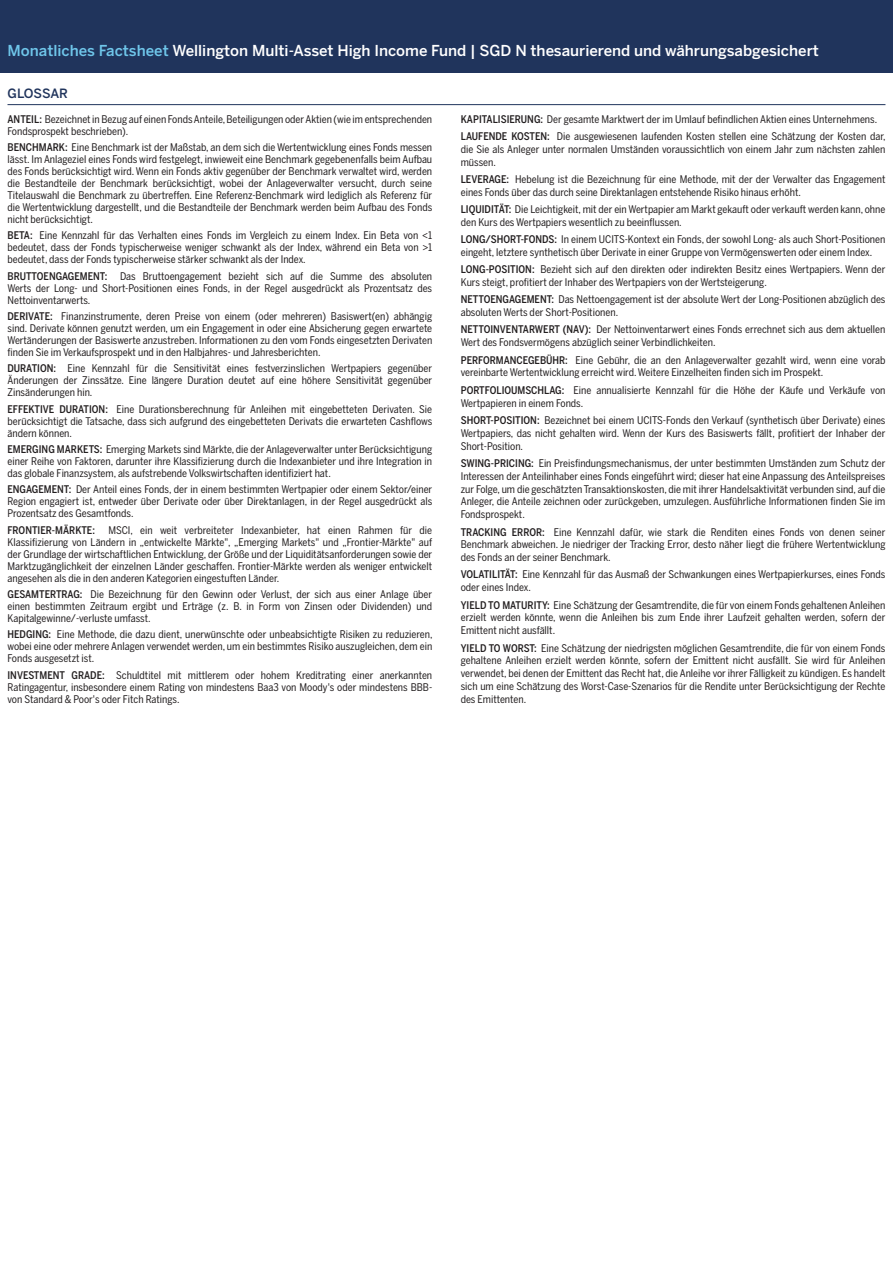
<style>
.page{position:relative;width:893px;height:1263px;background:#fff}
.page>*{position:absolute;margin:0;border:0;box-sizing:border-box;transform-origin:0 0}
.t1{font:500 15px "Benton Sans";color:#fff}
.lineRule_below{font:500 12.75px "Benton Sans";letter-spacing:-.01em;color:#20345c}
.text_justify{font:10.5px/12px "Benton Sans Cond";color:#231f20;text-align:justify}
.text_justify-2{font:500 10.5px "Benton Sans Cond";color:#231f20}
.s1{color:#6fc6ea}
.s2{font-weight:500}
</style>
<div class="page">
<div style="left:0;top:0;width:892px;height:72px;background:#20345c"></div>
<hr style="left:8px;top:104px;width:877px;height:1px;background:#20345c">
<p class="t1" style="left:8px;top:40px;width:812px"><span class="s1">Monatliches Factsheet</span> Wellington Multi-Asset High Income Fund | SGD N thesaurierend und währungsabgesichert</p>
<p class="lineRule_below" style="left:8px;top:84px;width:62px">GLOSSAR</p>
<p class="text_justify" style="left:8px;top:113px;width:426px"><span class="s2">ANTEIL:</span> Bezeichnet in Bezug auf einen Fonds Anteile, Beteiligungen oder Aktien (wie im entsprechenden<br>Fondsprospekt beschrieben).</p>
<p class="text_justify" style="left:8px;top:141px;width:426px"><span class="s2">BENCHMARK:</span> Eine Benchmark ist der Maßstab, an dem sich die Wertentwicklung eines Fonds messen lässt. Im Anlageziel eines Fonds wird festgelegt, inwieweit eine Benchmark gegebenenfalls beim Aufbau des Fonds berücksichtigt wird. Wenn ein Fonds aktiv gegenüber der Benchmark verwaltet wird, werden die Bestandteile der Benchmark berücksichtigt, wobei der Anlageverwalter versucht, durch seine Titelauswahl die Benchmark zu übertreffen. Eine Referenz-Benchmark wird lediglich als Referenz für die Wertentwicklung dargestellt, und die Bestandteile der Benchmark werden beim Aufbau des Fonds nicht berücksichtigt.</p>
<p class="text_justify" style="left:8px;top:230px;width:426px"><span class="s2">BETA:</span> Eine Kennzahl für das Verhalten eines Fonds im Vergleich zu einem Index. Ein Beta von &lt;1 bedeutet, dass der Fonds typischerweise weniger schwankt als der Index, während ein Beta von &gt;1 bedeutet, dass der Fonds typischerweise stärker schwankt als der Index.</p>
<p class="text_justify" style="left:8px;top:270px;width:426px"><span class="s2">BRUTTOENGAGEMENT:</span> Das Bruttoengagement bezieht sich auf die Summe des absoluten Werts der Long- und Short-Positionen eines Fonds, in der Regel ausgedrückt als Prozentsatz des Nettoinventarwerts.</p>
<p class="text_justify" style="left:8px;top:310px;width:426px"><span class="s2">DERIVATE:</span> Finanzinstrumente, deren Preise von einem (oder mehreren) Basiswert(en) abhängig sind. Derivate können genutzt werden, um ein Engagement in oder eine Absicherung gegen erwartete Wertänderungen der Basiswerte anzustreben. Informationen zu den vom Fonds eingesetzten Derivaten finden Sie im Verkaufsprospekt und in den Halbjahres- und Jahresberichten.</p>
<p class="text_justify" style="left:8px;top:363px;width:426px"><span class="s2">DURATION:</span> Eine Kennzahl für die Sensitivität eines festverzinslichen Wertpapiers gegenüber Änderungen der Zinssätze. Eine längere Duration deutet auf eine höhere Sensitivität gegenüber Zinsänderungen hin.</p>
<p class="text_justify" style="left:8px;top:403px;width:426px"><span class="s2">EFFEKTIVE DURATION:</span> Eine Durationsberechnung für Anleihen mit eingebetteten Derivaten. Sie berücksichtigt die Tatsache, dass sich aufgrund des eingebetteten Derivats die erwarteten Cashflows ändern können.</p>
<p class="text_justify" style="left:8px;top:443px;width:426px"><span class="s2">EMERGING MARKETS:</span> Emerging Markets sind Märkte, die der Anlageverwalter unter Berücksichtigung einer Reihe von Faktoren, darunter ihre Klassifizierung durch die Indexanbieter und ihre Integration in das globale Finanzsystem, als aufstrebende Volkswirtschaften identifiziert hat.</p>
<p class="text_justify" style="left:8px;top:484px;width:426px"><span class="s2">ENGAGEMENT:</span> Der Anteil eines Fonds, der in einem bestimmten Wertpapier oder einem Sektor/einer Region engagiert ist, entweder über Derivate oder über Direktanlagen, in der Regel ausgedrückt als Prozentsatz des Gesamtfonds.</p>
<p class="text_justify-2" style="left:8px;top:523px;width:89px">FRONTIER-MÄRKTE:</p>
<p class="text_justify" style="left:460px;top:113px;width:418px"><span class="s2">KAPITALISIERUNG:</span> Der gesamte Marktwert der im Umlauf befindlichen Aktien eines Unternehmens.</p>
<p class="text_justify" style="left:460px;top:130px;width:426px;line-height:12.9px"><span class="s2">LAUFENDE KOSTEN:</span> Die ausgewiesenen laufenden Kosten stellen eine Schätzung der Kosten dar, die Sie als Anleger unter normalen Umständen voraussichtlich von einem Jahr zum nächsten zahlen müssen.</p>
<p class="text_justify" style="left:460px;top:173px;width:426px;line-height:12.9px"><span class="s2">LEVERAGE:</span> Hebelung ist die Bezeichnung für eine Methode, mit der der Verwalter das Engagement eines Fonds über das durch seine Direktanlagen entstehende Risiko hinaus erhöht.</p>
<p class="text_justify" style="left:460px;top:203px;width:426px;line-height:12.9px"><span class="s2">LIQUIDITÄT:</span> Die Leichtigkeit, mit der ein Wertpapier am Markt gekauft oder verkauft werden kann, ohne den Kurs des Wertpapiers wesentlich zu beeinflussen.</p>
<p class="text_justify" style="left:460px;top:233px;width:426px;line-height:12.9px"><span class="s2">LONG/SHORT-FONDS:</span> In einem UCITS-Kontext ein Fonds, der sowohl Long- als auch Short-Positionen eingeht, letztere synthetisch über Derivate in einer Gruppe von Vermögenswerten oder einem Index.</p>
<p class="text_justify" style="left:460px;top:263px;width:426px;line-height:12.9px"><span class="s2">LONG-POSITION:</span> Bezieht sich auf den direkten oder indirekten Besitz eines Wertpapiers. Wenn der<br>Kurs steigt, profitiert der Inhaber des Wertpapiers von der Wertsteigerung.</p>
<p class="text_justify" style="left:461px;top:293px;width:426px;line-height:12.9px"><span class="s2">NETTOENGAGEMENT:</span> Das Nettoengagement ist der absolute Wert der Long-Positionen abzüglich des absoluten Werts der Short-Positionen.</p>
<p class="text_justify" style="left:461px;top:323px;width:426px;line-height:12.9px"><span class="s2">NETTOINVENTARWERT (NAV):</span> Der Nettoinventarwert eines Fonds errechnet sich aus dem aktuellen<br>Wert des Fondsvermögens abzüglich seiner Verbindlichkeiten.</p>
<p class="text_justify" style="left:461px;top:353px;width:426px;line-height:12.9px"><span class="s2">PERFORMANCEGEBÜHR:</span> Eine Gebühr, die an den Anlageverwalter gezahlt wird, wenn eine vorab vereinbarte Wertentwicklung erreicht wird. Weitere Einzelheiten finden sich im Prospekt.</p>
<p class="text_justify" style="left:461px;top:383px;width:426px;line-height:12.9px"><span class="s2">PORTFOLIOUMSCHLAG:</span> Eine annualisierte Kennzahl für die Höhe der Käufe und Verkäufe von<br>Wertpapieren in einem Fonds.</p>
<p class="text_justify" style="left:461px;top:413px;width:426px;line-height:12.9px"><span class="s2">SHORT-POSITION:</span> Bezeichnet bei einem UCITS-Fonds den Verkauf (synthetisch über Derivate) eines Wertpapiers, das nicht gehalten wird. Wenn der Kurs des Basiswerts fällt, profitiert der Inhaber der Short-Position.</p>
<p class="text_justify" style="left:461px;top:456px;width:426px;line-height:12.9px"><span class="s2">SWING-PRICING:</span> Ein Preisfindungsmechanismus, der unter bestimmten Umständen zum Schutz der Interessen der Anteilinhaber eines Fonds eingeführt wird; dieser hat eine Anpassung des Anteilspreises zur Folge, um die geschätzten Transaktionskosten, die mit ihrer Handelsaktivität verbunden sind, auf die Anleger, die Anteile zeichnen oder zurückgeben, umzulegen. Ausführliche Informationen finden Sie im Fondsprospekt.</p>
<p class="text_justify" style="left:461px;top:525px;width:426px;line-height:12.9px"><span class="s2">TRACKING ERROR:</span> Eine Kennzahl dafür, wie stark die Renditen eines Fonds von denen seiner Benchmark abweichen. Je niedriger der Tracking Error, desto näher liegt die frühere Wertentwicklung des Fonds an der seiner Benchmark.</p>
<p class="text_justify" style="left:461px;top:568px;width:426px;line-height:12.9px"><span class="s2">VOLATILITÄT:</span> Eine Kennzahl für das Ausmaß der Schwankungen eines Wertpapierkurses, eines Fonds oder eines Index.</p>
<p class="text_justify" style="left:461px;top:598px;width:426px;line-height:12.9px"><span class="s2">YIELD TO MATURITY:</span> Eine Schätzung der Gesamtrendite, die für von einem Fonds gehaltenen Anleihen erzielt werden könnte, wenn die Anleihen bis zum Ende ihrer Laufzeit gehalten werden, sofern der Emittent nicht ausfällt.</p>
<p class="text_justify" style="left:461px;top:641px;width:426px;line-height:12.9px"><span class="s2">YIELD TO WORST:</span> Eine Schätzung der niedrigsten möglichen Gesamtrendite, die für von einem Fonds gehaltene Anleihen erzielt werden könnte, sofern der Emittent nicht ausfällt. Sie wird für Anleihen verwendet, bei denen der Emittent das Recht hat, die Anleihe vor ihrer Fälligkeit zu kündigen. Es handelt sich um eine Schätzung des Worst-Case-Szenarios für die Rendite unter Berücksichtigung der Rechte des Emittenten.</p>
<p class="text_justify" style="left:8px;top:524px;width:426px;text-indent:101px">MSCI, ein weit verbreiteter Indexanbieter, hat einen Rahmen für die Klassifizierung von Ländern in „entwickelte Märkte", „Emerging Markets" und „Frontier-Märkte" auf der Grundlage der wirtschaftlichen Entwicklung, der Größe und der Liquiditätsanforderungen sowie der Marktzugänglichkeit der einzelnen Länder geschaffen. Frontier-Märkte werden als weniger entwickelt angesehen als die in den anderen Kategorien eingestuften Länder.</p>
<p class="text_justify" style="left:8px;top:588px;width:426px"><span class="s2">GESAMTERTRAG:</span> Die Bezeichnung für den Gewinn oder Verlust, der sich aus einer Anlage über einen bestimmten Zeitraum ergibt und Erträge (z. B. in Form von Zinsen oder Dividenden) und Kapitalgewinne/-verluste umfasst.</p>
<p class="text_justify" style="left:8px;top:628px;width:426px"><span class="s2">HEDGING:</span> Eine Methode, die dazu dient, unerwünschte oder unbeabsichtigte Risiken zu reduzieren, wobei eine oder mehrere Anlagen verwendet werden, um ein bestimmtes Risiko auszugleichen, dem ein Fonds ausgesetzt ist.</p>
<p class="text_justify" style="left:8px;top:669px;width:426px"><span class="s2">INVESTMENT GRADE:</span> Schuldtitel mit mittlerem oder hohem Kreditrating einer anerkannten Ratingagentur, insbesondere einem Rating von mindestens Baa3 von Moody's oder mindestens BBB&shy;von Standard &amp; Poor's oder Fitch Ratings.</p>
</div>
